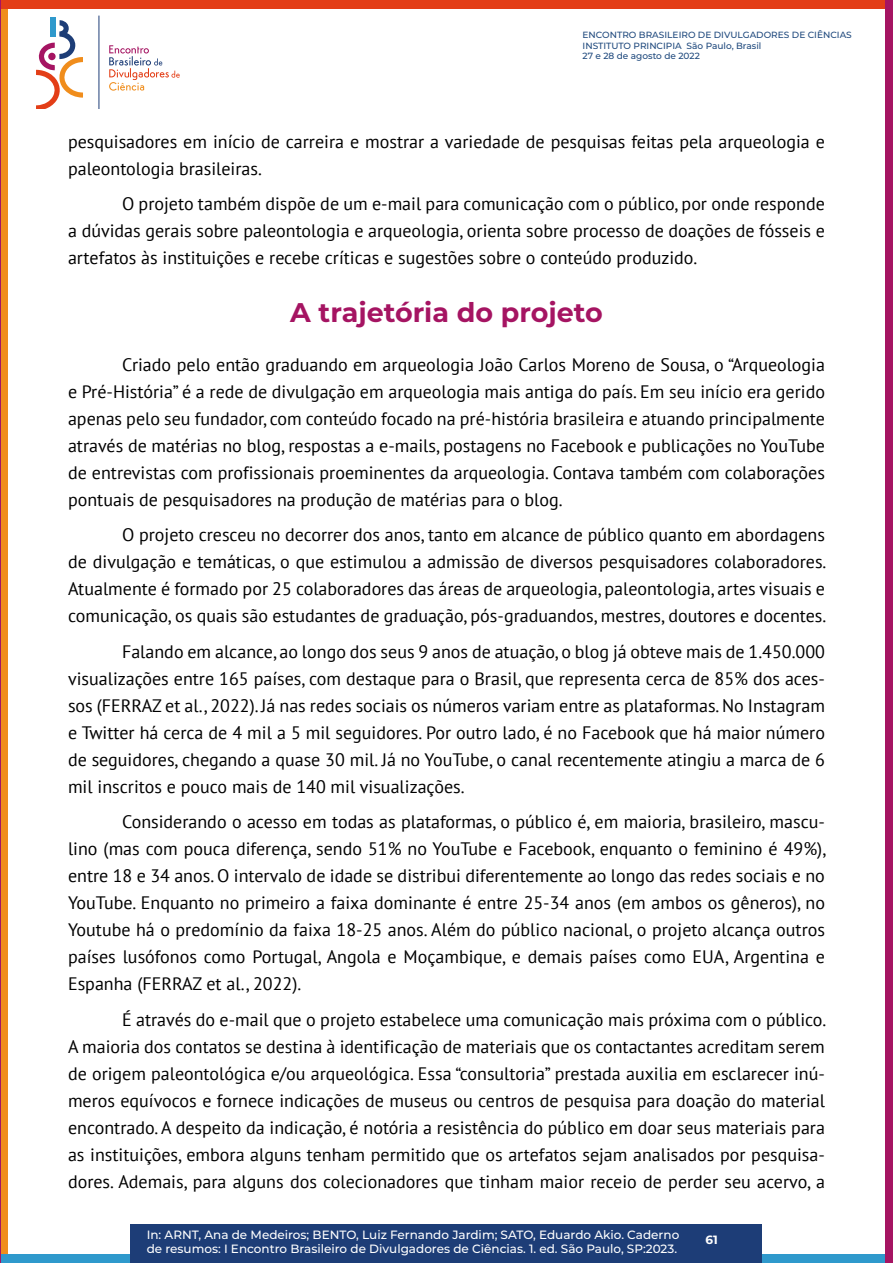
<style>
.page{position:relative;width:893px;height:1263px;background:#fff}
.page>*{position:absolute;margin:0;border:0;box-sizing:border-box;transform-origin:0 0}
.t1{font:700 27px "Montserrat";color:#a51462}
.t2{font:18px/27px "PT Sans";color:#000;text-align:justify}
.t3{font:500 12px/13.8px "Montserrat";color:#fff}
.t4{font:700 12px "Montserrat";color:#fff}
.t5{font:500 9px/10.4px "Montserrat";color:#1f497d}
</style>
<div class="page">
<svg style="left:36px;top:20px;width:47px;height:89px"></svg>
<div style="left:48px;top:53px;width:8px;height:7px;background:#a51462;border-radius:50%"></div>
<div style="left:51px;top:17px;width:5px;height:20px;background:#2f99cc"></div>
<hr style="left:99px;top:16px;width:1px;height:93px;background:#1d3d77">
<svg style="left:109px;top:45px;width:71px;height:46px"></svg>
<div style="left:0;top:0;width:8px;height:1263px;background:#f08d1c"></div>
<div style="left:0;top:1254px;width:893px;height:9px;background:#2f99cc"></div>
<div style="left:0;top:0;width:893px;height:9px;background:#e33e17"></div>
<hr style="left:0;top:0;width:1px;height:1263px;background:#a51462">
<div style="left:885px;top:0;width:8px;height:1263px;background:#a51462"></div>
<div style="left:130px;top:1225px;width:632px;height:38px;background:#1d3d77"></div>
<p class="t5" style="left:583px;top:30px;width:271px">ENCONTRO BRASILEIRO DE DIVULGADORES DE CIÊNCIAS<br>INSTITUTO PRINCIPIA São Paulo, Brasil<br>27 e 28 de agosto de 2022</p>
<p class="t2" style="left:68px;top:128px;width:758px">pesquisadores em início de carreira e mostrar a variedade de pesquisas feitas pela arqueologia e paleontologia brasileiras.</p>
<p class="t2" style="left:68px;top:190px;width:758px;text-indent:54px">O projeto também dispõe de um e-mail para comunicação com o público, por onde responde a dúvidas gerais sobre paleontologia e arqueologia, orienta sobre processo de doações de fósseis e artefatos às instituições e recebe críticas e sugestões sobre o conteúdo produzido.</p>
<h1 class="t1" style="left:290px;top:293px;width:314px">A trajetória do projeto</h1>
<p class="t2" style="left:68px;top:350px;width:758px;text-indent:54px">Criado pelo então graduando em arqueologia João Carlos Moreno de Sousa, o “Arqueologia e Pré-História” é a rede de divulgação em arqueologia mais antiga do país. Em seu início era gerido apenas pelo seu fundador, com conteúdo focado na pré-história brasileira e atuando principalmente através de matérias no blog, respostas a e-mails, postagens no Facebook e publicações no YouTube de entrevistas com profissionais proeminentes da arqueologia. Contava também com colaborações pontuais de pesquisadores na produção de matérias para o blog.</p>
<p class="t2" style="left:68px;top:521px;width:760px;text-indent:54px">O projeto cresceu no decorrer dos anos, tanto em alcance de público quanto em abordagens de divulgação e temáticas, o que estimulou a admissão de diversos pesquisadores colaboradores.<br>Atualmente é formado por 25 colaboradores das áreas de arqueologia, paleontologia, artes visuais e comunicação, os quais são estudantes de graduação, pós-graduandos, mestres, doutores e docentes.</p>
<p class="t2" style="left:68px;top:637px;width:758px;text-indent:54px">Falando em alcance, ao longo dos seus 9 anos de atuação, o blog já obteve mais de 1.450.000 visualizações entre 165 países, com destaque para o Brasil, que representa cerca de 85% dos aces&shy;sos (FERRAZ et al., 2022). Já nas redes sociais os números variam entre as plataformas. No Instagram e Twitter há cerca de 4 mil a 5 mil seguidores. Por outro lado, é no Facebook que há maior número de seguidores, chegando a quase 30 mil. Já no YouTube, o canal recentemente atingiu a marca de 6 mil inscritos e pouco mais de 140 mil visualizações.</p>
<p class="t2" style="left:68px;top:808px;width:760px;text-indent:54px">Considerando o acesso em todas as plataformas, o público é, em maioria, brasileiro, mascu&shy;lino (mas com pouca diferença, sendo 51% no YouTube e Facebook, enquanto o feminino é 49%), entre 18 e 34 anos. O intervalo de idade se distribui diferentemente ao longo das redes sociais e no YouTube. Enquanto no primeiro a faixa dominante é entre 25-34 anos (em ambos os gêneros), no Youtube há o predomínio da faixa 18-25 anos. Além do público nacional, o projeto alcança outros países lusófonos como Portugal, Angola e Moçambique, e demais países como EUA, Argentina e Espanha (FERRAZ et al., 2022).</p>
<p class="t2" style="left:68px;top:1005px;width:760px;text-indent:54px">É através do e-mail que o projeto estabelece uma comunicação mais próxima com o público.<br>A maioria dos contatos se destina à identificação de materiais que os contactantes acreditam serem de origem paleontológica e/ou arqueológica. Essa “consultoria” prestada auxilia em esclarecer inú&shy;meros equívocos e fornece indicações de museus ou centros de pesquisa para doação do material encontrado. A despeito da indicação, é notória a resistência do público em doar seus materiais para as instituições, embora alguns tenham permitido que os artefatos sejam analisados por pesquisa&shy;dores. Ademais, para alguns dos colecionadores que tinham maior receio de perder seu acervo, a</p>
<p class="t3" style="left:147px;top:1227px;width:534px">In: ARNT, Ana de Medeiros; BENTO, Luiz Fernando Jardim; SATO, Eduardo Akio. Caderno de resumos: I Encontro Brasileiro de Divulgadores de Ciências. 1. ed. São Paulo, SP:2023.</p>
<p class="t4" style="left:706px;top:1231px;width:14px">61</p>
</div>
